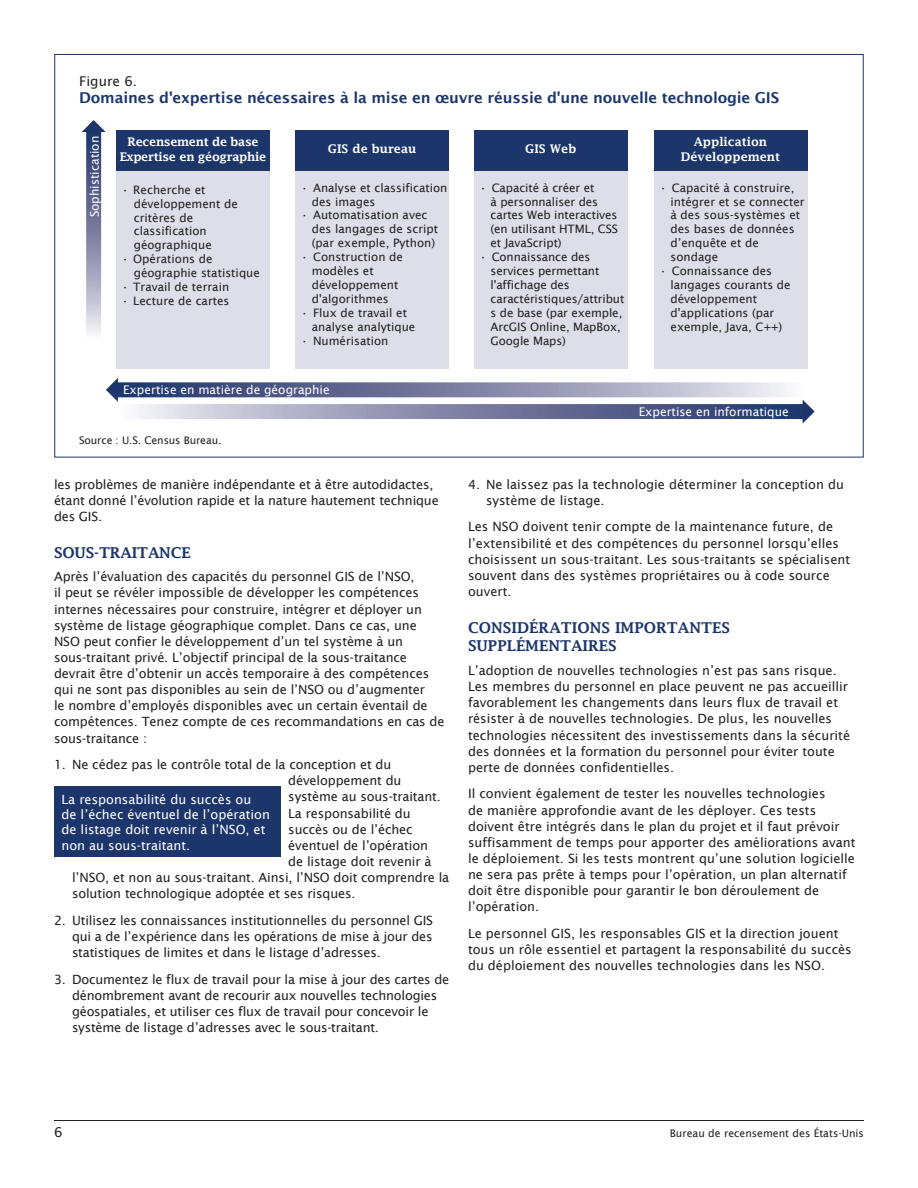
<style>
.page{position:relative;width:918px;height:1188px;background:#fff}
.page>*{position:absolute;margin:0;border:0;box-sizing:border-box;transform-origin:0 0}
.t1{font:600 15px "Lucida Sans";letter-spacing:-.01em;color:#1c366c}
.subhead1{font:600 15px/18.8px "Lucida Fax";color:#1c366c}
.t2{font:13.5px "Lucida Sans";color:#231f20}
.body_text{font:12.75px/16.2px "Lucida Sans";color:#231f20}
.body_text-2{font:12.75px/15.3px "Lucida Sans";color:#fff}
.t3{font:12px "Lucida Sans";color:#fff}
.t4{font:600 12px/14.4px "Lucida Fax";color:#fff;text-align:center}
.t5{font:600 12px/14.4px "Lucida Fax";letter-spacing:-.025em;color:#fff;text-align:center}
.t6{font:11.55px/14px "Lucida Sans";color:#231f20}
.t7{font:10.5px "Lucida Sans";color:#231f20}
</style>
<div class="page">
<hr style="left:54px;top:1120px;width:810px;height:1px;background:#231f20">
<div style="left:116px;top:131px;width:154px;height:238px;background:#dddee8"></div>
<div style="left:654px;top:131px;width:153px;height:238px;background:#dddee8"></div>
<div style="left:475px;top:131px;width:153px;height:238px;background:#dddee8"></div>
<div style="left:296px;top:131px;width:153px;height:238px;background:#dddee8"></div>
<div style="left:116px;top:131px;width:154px;height:40px;background:#1c366c"></div>
<div style="left:654px;top:131px;width:153px;height:40px;background:#1c366c"></div>
<div style="left:475px;top:131px;width:153px;height:40px;background:#1c366c"></div>
<div style="left:296px;top:131px;width:153px;height:40px;background:#1c366c"></div>
<svg style="left:139px;top:404px;width:664px;height:15px;background:#8086a7"></svg>
<svg style="left:118px;top:382px;width:668px;height:15px;background:#8288a8"></svg>
<svg style="left:86px;top:132px;width:15px;height:201px;background:#8086a7"></svg>
<svg style="left:803px;top:400px;width:12px;height:23px"></svg>
<svg style="left:106px;top:378px;width:12px;height:24px"></svg>
<svg style="left:82px;top:120px;width:24px;height:12px"></svg>
<div style="left:54px;top:786px;width:227px;height:71px;background:#1c366c"></div>
<p class="t2" style="left:79px;top:73px;width:59px">Figure 6.</p>
<p class="t1" style="left:79px;top:90px;width:702px">Domaines d'expertise nécessaires à la mise en œuvre réussie d'une nouvelle technologie GIS</p>
<p class="t5" style="left:120px;top:135px;width:148px">Recensement de base<br>Expertise en géographie</p>
<p class="t4" style="left:328px;top:141px;width:90px">GIS de bureau</p>
<p class="t4" style="left:525px;top:141px;width:53px">GIS Web</p>
<p class="t6" style="left:134px;top:183px;width:106px;text-indent:-12px">• Recherche et développement de critères de classification géographique</p>
<p class="t6" style="left:134px;top:252px;width:128px;text-indent:-12px">• Opérations de géographie statistique</p>
<p class="t6" style="left:122px;top:280px;width:109px">• Travail de terrain</p>
<p class="t6" style="left:122px;top:294px;width:109px">• Lecture de cartes</p>
<p class="t3" style="left:88px;top:217px;width:83px;rotate:-90deg">Sophistication</p>
<p class="t4" style="left:681px;top:135px;width:101px">Application<br>Développement</p>
<p class="t6" style="left:312px;top:180px;width:137px;text-indent:-11px">• Analyse et classification des images</p>
<p class="t6" style="left:312px;top:208px;width:128px;text-indent:-11px">• Automatisation avec des langages de script (par exemple, Python)</p>
<p class="t6" style="left:312px;top:250px;width:93px;text-indent:-11px">• Construction de modèles et développement d'algorithmes</p>
<p class="t6" style="left:312px;top:306px;width:105px;text-indent:-11px">• Flux de travail et analyse analytique</p>
<p class="t6" style="left:301px;top:334px;width:89px">• Numérisation</p>
<p class="t6" style="left:491px;top:180px;width:129px;text-indent:-11px">• Capacité à créer et<br>à personnaliser des cartes Web interactives (en utilisant HTML, CSS et JavaScript)</p>
<p class="t6" style="left:491px;top:250px;width:135px;text-indent:-11px">• Connaissance des services permettant l'affichage des caractéristiques/attribut s de base (par exemple,<br>ArcGIS Online, MapBox,<br>Google Maps)</p>
<p class="t6" style="left:671px;top:180px;width:136px;text-indent:-11px">• Capacité à construire, intégrer et se connecter à des sous-systèmes et des bases de données d’enquête et de sondage</p>
<p class="t6" style="left:671px;top:264px;width:122px;text-indent:-11px">• Connaissance des langages courants de développement d'applications (par exemple, Java, C++)</p>
<p class="t3" style="left:123px;top:383px;width:208px">Expertise en matière de géographie</p>
<p class="t7" style="left:79px;top:434px;width:144px">Source : U.S. Census Bureau.</p>
<p class="body_text" style="left:54px;top:476px;width:386px">les problèmes de manière indépendante et à être autodidactes, étant donné l’évolution rapide et la nature hautement technique des GIS.</p>
<p class="subhead1" style="left:54px;top:543px;width:138px">SOUS-TRAITANCE</p>
<p class="body_text" style="left:54px;top:569px;width:392px">Après l’évaluation des capacités du personnel GIS de l’NSO,<br>il peut se révéler impossible de développer les compétences internes nécessaires pour construire, intégrer et déployer un système de listage géographique complet. Dans ce cas, une NSO peut confier le développement d’un tel système à un sous-traitant privé. L’objectif principal de la sous-traitance devrait être d’obtenir un accès temporaire à des compétences qui ne sont pas disponibles au sein de l’NSO ou d’augmenter<br>le nombre d’employés disponibles avec un certain éventail de compétences. Tenez compte de ces recommandations en cas de sous-traitance :</p>
<p class="body_text" style="left:54px;top:756px;width:339px">1. Ne cédez pas le contrôle total de la conception et du</p>
<p class="body_text" style="left:288px;top:773px;width:115px">développement du</p>
<p class="body_text" style="left:288px;top:789px;width:154px">système au sous-traitant.</p>
<p class="body_text" style="left:288px;top:805px;width:124px">La responsabilité du</p>
<p class="body_text" style="left:288px;top:821px;width:126px">succès ou de l’échec</p>
<p class="body_text" style="left:288px;top:837px;width:141px">éventuel de l’opération</p>
<p class="body_text" style="left:288px;top:853px;width:145px">de listage doit revenir à</p>
<p class="body_text" style="left:72px;top:869px;width:379px">l’NSO, et non au sous-traitant. Ainsi, l’NSO doit comprendre la</p>
<p class="body_text" style="left:72px;top:885px;width:285px">solution technologique adoptée et ses risques.</p>
<p class="body_text" style="left:72px;top:912px;width:363px;text-align:justify;text-indent:-18px">2. Utilisez les connaissances institutionnelles du personnel GIS qui a de l’expérience dans les opérations de mise à jour des statistiques de limites et dans le listage d’adresses.</p>
<p class="body_text" style="left:72px;top:971px;width:379px;text-indent:-18px">3. Documentez le flux de travail pour la mise à jour des cartes de dénombrement avant de recourir aux nouvelles technologies géospatiales, et utiliser ces flux de travail pour concevoir le système de listage d’adresses avec le sous-traitant.</p>
<p class="body_text-2" style="left:62px;top:791px;width:210px">La responsabilité du succès ou<br>de l’échec éventuel de l’opération de listage doit revenir à l’NSO, et non au sous-traitant.</p>
<p class="t3" style="left:639px;top:405px;width:152px">Expertise en informatique</p>
<p class="body_text" style="left:486px;top:476px;width:359px;text-indent:-18px">4. Ne laissez pas la technologie déterminer la conception du système de listage.</p>
<p class="body_text" style="left:468px;top:519px;width:384px">Les NSO doivent tenir compte de la maintenance future, de l’extensibilité et des compétences du personnel lorsqu’elles choisissent un sous-traitant. Les sous-traitants se spécialisent souvent dans des systèmes propriétaires ou à code source ouvert.</p>
<p class="subhead1" style="left:468px;top:618px;width:263px">CONSIDÉRATIONS IMPORTANTES<br>SUPPLÉMENTAIRES</p>
<p class="body_text" style="left:468px;top:662px;width:384px">L’adoption de nouvelles technologies n’est pas sans risque.<br>Les membres du personnel en place peuvent ne pas accueillir favorablement les changements dans leurs flux de travail et résister à de nouvelles technologies. De plus, les nouvelles technologies nécessitent des investissements dans la sécurité des données et la formation du personnel pour éviter toute perte de données confidentielles.</p>
<p class="body_text" style="left:468px;top:786px;width:389px">Il convient également de tester les nouvelles technologies<br>de manière approfondie avant de les déployer. Ces tests doivent être intégrés dans le plan du projet et il faut prévoir suffisamment de temps pour apporter des améliorations avant le déploiement. Si les tests montrent qu’une solution logicielle ne sera pas prête à temps pour l’opération, un plan alternatif doit être disponible pour garantir le bon déroulement de l’opération.</p>
<p class="body_text" style="left:468px;top:925px;width:385px">Le personnel GIS, les responsables GIS et la direction jouent tous un rôle essentiel et partagent la responsabilité du succès du déploiement des nouvelles technologies dans les NSO.</p>
<p class="t2" style="left:54px;top:1124px;width:10px">6</p>
<p class="t7" style="left:670px;top:1127px;width:196px">Bureau de recensement des États-Unis</p>
</div>
